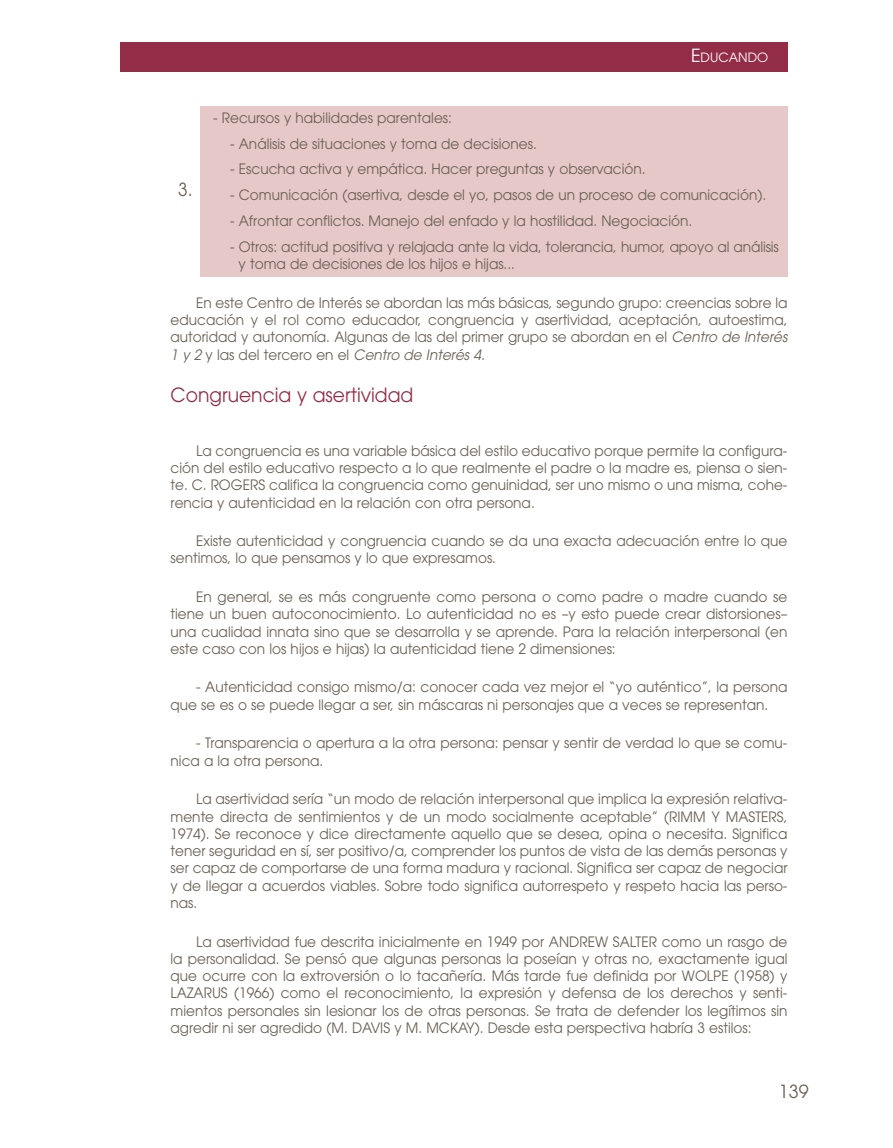
<style>
.page{position:relative;width:893px;height:1148px;background:#fff}
.page>*{position:absolute;margin:0;border:0;box-sizing:border-box;transform-origin:0 0}
.t1{font:19.5px "Avant Garde";color:#932c46;scale:.96 1}
.t2{font:18px "Avant Garde";color:#686053}
.t3{font:18px "Avant Garde";color:#686053;scale:.96 1}
.t4{font:14.25px/17.2px "Avant Garde";color:#686053;text-align:justify;scale:.96 1}
.t5{font:12.75px "Avant Garde";color:#fff}
.s1{font-size:18px}
.s2{font-style:italic}
</style>
<div class="page">
<div style="left:200px;top:106px;width:587px;height:170px;background:#e6c8c9"></div>
<div style="left:119px;top:43px;width:668px;height:29px;background:#932c46"></div>
<p class="t5" style="left:691px;top:52px;width:79px"><span class="s1">E</span>DUCANDO</p>
<p class="t4" style="left:213px;top:110px;width:250px">- Recursos y habilidades parentales:</p>
<p class="t4" style="left:230px;top:136px;width:321px">- Análisis de situaciones y toma de decisiones.</p>
<p class="t4" style="left:230px;top:162px;width:434px">- Escucha activa y empática. Hacer preguntas y observación.</p>
<p class="t4" style="left:230px;top:188px;width:560px">- Comunicación (asertiva, desde el yo, pasos de un proceso de comunicación).</p>
<p class="t4" style="left:230px;top:213px;width:483px">- Afrontar conflictos. Manejo del enfado y la hostilidad. Negociación.</p>
<p class="t4" style="left:239px;top:239px;width:564px;text-indent:-9px">- Otros: actitud positiva y relajada ante la vida, tolerancia, humor, apoyo al análisis y toma de decisiones de los hijos e hijas...</p>
<p class="t4" style="left:170px;top:295px;width:644px;text-indent:26px">En este Centro de Interés se abordan las más básicas, segundo grupo: creencias sobre la educación y el rol como educador, congruencia y asertividad, aceptación, autoestima, autoridad y autonomía. Algunas de las del primer grupo se abordan en el <span class="s2">Centro de Interés 1 y 2</span> y las del tercero en el <span class="s2">Centro de Interés 4.</span></p>
<h1 class="t1" style="left:170px;top:387px;width:254px">Congruencia y asertividad</h1>
<p class="t4" style="left:170px;top:443px;width:644px;text-indent:26px">La congruencia es una variable básica del estilo educativo porque permite la configura&shy;ción del estilo educativo respecto a lo que realmente el padre o la madre es, piensa o sien&shy;te. C. ROGERS califica la congruencia como genuinidad, ser uno mismo o una misma, cohe&shy;rencia y autenticidad en la relación con otra persona.</p>
<p class="t4" style="left:170px;top:533px;width:644px;text-indent:26px">Existe autenticidad y congruencia cuando se da una exacta adecuación entre lo que sentimos, lo que pensamos y lo que expresamos.</p>
<p class="t4" style="left:170px;top:589px;width:644px;text-indent:26px">En general, se es más congruente como persona o como padre o madre cuando se tiene un buen autoconocimiento. Lo autenticidad no es –y esto puede crear distorsiones– una cualidad innata sino que se desarrolla y se aprende. Para la relación interpersonal (en este caso con los hijos e hijas) la autenticidad tiene 2 dimensiones:</p>
<p class="t4" style="left:170px;top:680px;width:644px;text-indent:26px">- Autenticidad consigo mismo/a: conocer cada vez mejor el “yo auténtico”, la persona que se es o se puede llegar a ser, sin máscaras ni personajes que a veces se representan.</p>
<p class="t4" style="left:170px;top:735px;width:644px;text-indent:26px">- Transparencia o apertura a la otra persona: pensar y sentir de verdad lo que se comu&shy;nica a la otra persona.</p>
<p class="t4" style="left:170px;top:791px;width:644px;text-indent:26px">La asertividad sería “un modo de relación interpersonal que implica la expresión relativa&shy;mente directa de sentimientos y de un modo socialmente aceptable” (RIMM Y MASTERS, 1974). Se reconoce y dice directamente aquello que se desea, opina o necesita. Significa tener seguridad en sí, ser positivo/a, comprender los puntos de vista de las demás personas y ser capaz de comportarse de una forma madura y racional. Significa ser capaz de negociar y de llegar a acuerdos viables. Sobre todo significa autorrespeto y respeto hacia las perso&shy;nas.</p>
<p class="t4" style="left:170px;top:934px;width:644px;text-indent:26px">La asertividad fue descrita inicialmente en 1949 por ANDREW SALTER como un rasgo de la personalidad. Se pensó que algunas personas la poseían y otras no, exactamente igual que ocurre con la extroversión o lo tacañería. Más tarde fue definida por WOLPE (1958) y LAZARUS (1966) como el reconocimiento, la expresión y defensa de los derechos y senti&shy;mientos personales sin lesionar los de otras personas. Se trata de defender los legítimos sin agredir ni ser agredido (M. DAVIS y M. MCKAY). Desde esta perspectiva habría 3 estilos:</p>
<p class="t3" style="left:178px;top:183px;width:16px">3.</p>
<p class="t2" style="left:778px;top:1084px;width:31px">139</p>
</div>
